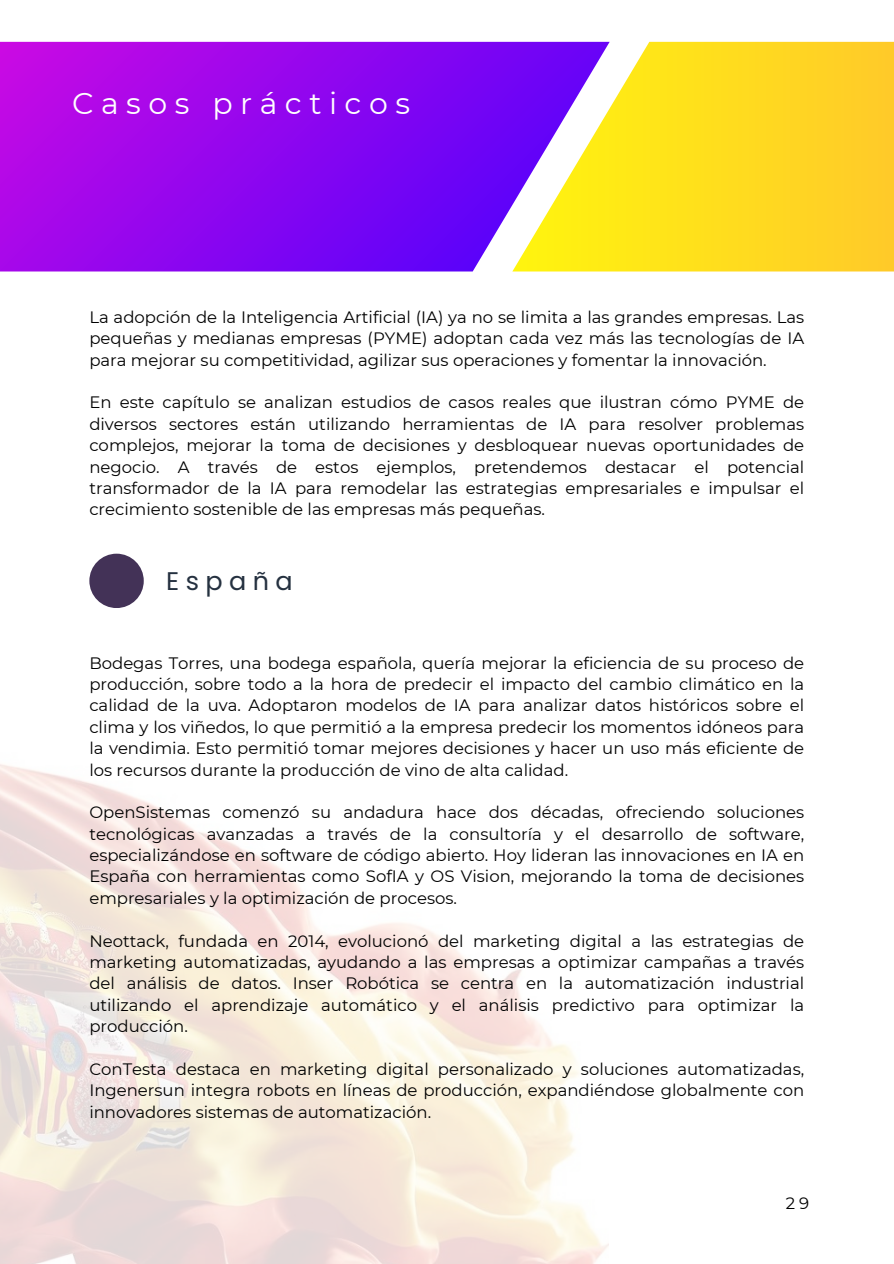
<style>
.page{position:relative;width:894px;height:1264px;background:#fff}
.page>*{position:absolute;margin:0;border:0;box-sizing:border-box;transform-origin:0 0}
.t1{font:30px "Montserrat";letter-spacing:.25em;color:#fff}
.t2{font:25.5px "Poppins";letter-spacing:.25em;color:#253140}
.t3{font:16.5px/21.3px "Montserrat";color:#000;text-align:justify}
</style>
<div class="page">
<svg style="left:0;top:42px;width:512px;height:229px;background:#9108ef"></svg>
<svg style="left:512px;top:42px;width:381px;height:229px;background:#f1ca46"></svg>
<div style="left:89px;top:553px;width:55px;height:55px;background:#433257;border-radius:50%"></div>
<img style="left:0;top:764px;width:608px;height:499px">
<h1 class="t1" style="left:72px;top:85px;width:339px">Casos prácticos</h1>
<p class="t3" style="left:89px;top:306px;width:716px">La adopción de la Inteligencia Artificial (IA) ya no se limita a las grandes empresas. Las pequeñas y medianas empresas (PYME) adoptan cada vez más las tecnologías de IA para mejorar su competitividad, agilizar sus operaciones y fomentar la innovación.</p>
<p class="t3" style="left:89px;top:392px;width:716px">En este capítulo se analizan estudios de casos reales que ilustran cómo PYME de diversos sectores están utilizando herramientas de IA para resolver problemas complejos, mejorar la toma de decisiones y desbloquear nuevas oportunidades de negocio. A través de estos ejemplos, pretendemos destacar el potencial transformador de la IA para remodelar las estrategias empresariales e impulsar el crecimiento sostenible de las empresas más pequeñas.</p>
<p class="t2" style="left:166px;top:563px;width:128px">España</p>
<p class="t3" style="left:89px;top:652px;width:716px">Bodegas Torres, una bodega española, quería mejorar la eficiencia de su proceso de producción, sobre todo a la hora de predecir el impacto del cambio climático en la calidad de la uva. Adoptaron modelos de IA para analizar datos históricos sobre el clima y los viñedos, lo que permitió a la empresa predecir los momentos idóneos para la vendimia. Esto permitió tomar mejores decisiones y hacer un uso más eficiente de los recursos durante la producción de vino de alta calidad.</p>
<p class="t3" style="left:89px;top:801px;width:716px">OpenSistemas comenzó su andadura hace dos décadas, ofreciendo soluciones tecnológicas avanzadas a través de la consultoría y el desarrollo de software, especializándose en software de código abierto. Hoy lideran las innovaciones en IA en España con herramientas como SofIA y OS Vision, mejorando la toma de decisiones empresariales y la optimización de procesos.</p>
<p class="t3" style="left:89px;top:930px;width:716px">Neottack, fundada en 2014, evolucionó del marketing digital a las estrategias de marketing automatizadas, ayudando a las empresas a optimizar campañas a través del análisis de datos. Inser Robótica se centra en la automatización industrial utilizando el aprendizaje automático y el análisis predictivo para optimizar la producción.</p>
<p class="t3" style="left:89px;top:1058px;width:716px">ConTesta destaca en marketing digital personalizado y soluciones automatizadas, Ingenersun integra robots en líneas de producción, expandiéndose globalmente con innovadores sistemas de automatización.</p>
<p class="t3" style="left:785px;top:1191px;width:25px">29</p>
</div>
